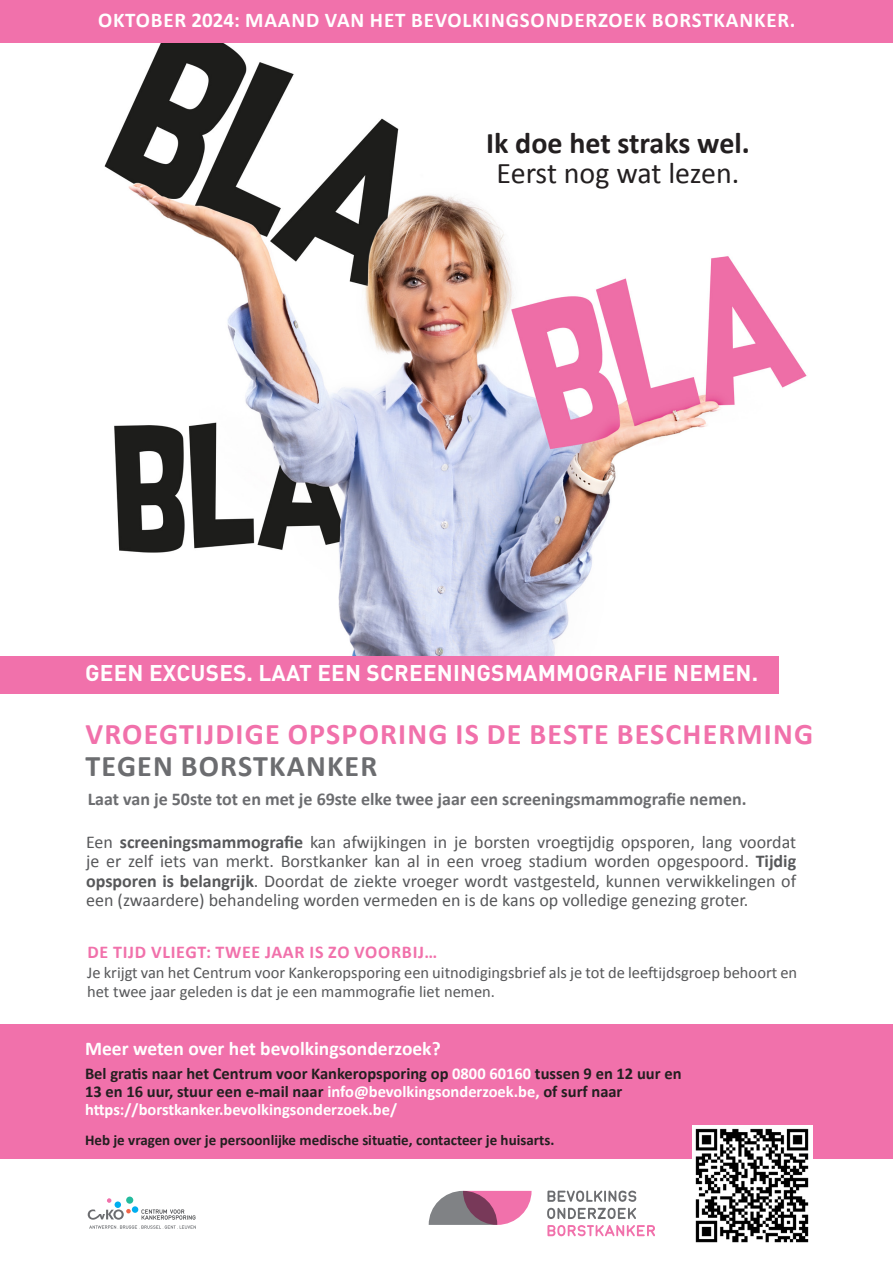
<style>
.page{position:relative;width:893px;height:1263px;background:#fff}
.page>*{position:absolute;margin:0;border:0;box-sizing:border-box;transform-origin:0 0}
.titel_grijs{font:700 30px/31.5px "Calibri";letter-spacing:.04em;color:#f171ab}
.t1{font:700 30px/30px "Calibri";color:#231f20;text-align:center}
.t2{font:700 22.5px "DINOT";letter-spacing:.01em;color:#fff}
.t3{font:700 21px "Calibri";letter-spacing:.04em;color:#fff}
.t4{font:700 19.5px "Calibri";color:#fff}
.bodytekst-publi{font:18px/19.5px "Calibri";color:#57585a;text-align:justify}
.bodytekst-publi-2{font:700 18px "Calibri";color:#6c6d70}
.bodytekst-publi-3{font:700 18px "Calibri";letter-spacing:.04em;color:#f171ab}
.t5{font:700 16.5px/18px "Calibri";color:#231f20}
.bodytekst-publi-4{font:16.5px/19.5px "Calibri";color:#57585a}
.t6{font:700 15px "Calibri";color:#231f20}
.s1{font-weight:400}
.s2{color:#6c6d70}
.s3{font-weight:700}
.s4{color:#fff}
</style>
<div class="page">
<img style="left:104px;top:43px;width:703px;height:634px">
<div style="left:0;top:1024px;width:893px;height:134px;background:#f171ab"></div>
<div style="left:0;top:656px;width:778px;height:38px;background:#f171ab"></div>
<div style="left:115px;top:1201px;width:6px;height:7px;background:#00aeef;border-radius:50%"></div>
<svg style="left:107px;top:1198px;width:4px;height:5px"></svg>
<div style="left:126px;top:1196px;width:7px;height:8px;background:#24bb9d;border-radius:50%"></div>
<div style="left:132px;top:1206px;width:6px;height:7px;background:#00aeef;border-radius:50%"></div>
<svg style="left:88px;top:1209px;width:108px;height:20px"></svg>
<div style="left:0;top:0;width:893px;height:43px;background:#f171ab"></div>
<svg style="left:547px;top:1225px;width:108px;height:11px"></svg>
<svg style="left:547px;top:1208px;width:89px;height:11px"></svg>
<svg style="left:547px;top:1190px;width:89px;height:12px"></svg>
<svg style="left:429px;top:1191px;width:103px;height:34px;background:#b6809b"></svg>
<img style="left:692px;top:1125px;width:120px;height:118px">
<p class="t3" style="left:98px;top:7px;width:699px">OKTOBER 2024: MAAND VAN HET BEVOLKINGSONDERZOEK BORSTKANKER.</p>
<p class="t1" style="left:486px;top:128px;width:265px">Ik doe het straks wel.<br><span class="s1">Eerst nog wat lezen.</span></p>
<p class="t2" style="left:85px;top:659px;width:674px">GEEN EXCUSES. LAAT EEN SCREENINGSMAMMOGRAFIE NEMEN.</p>
<p class="titel_grijs" style="left:86px;top:718px;width:729px">VROEGTIJDIGE OPSPORING IS DE BESTE BESCHERMING<br><span class="s2">TEGEN BORSTKANKER</span></p>
<p class="bodytekst-publi-2" style="left:88px;top:788px;width:660px">Laat van je 50ste tot en met je 69ste elke twee jaar een screeningsmammografie nemen.</p>
<p class="bodytekst-publi" style="left:86px;top:832px;width:712px">Een <span class="s3">screeningsmammografie</span> kan afwijkingen in je borsten vroegtijdig opsporen, lang voordat je er zelf iets van merkt. Borstkanker kan al in een vroeg stadium worden opgespoord. <span class="s3">Tijdig opsporen is belangrijk</span>. Doordat de ziekte vroeger wordt vastgesteld, kunnen verwikkelingen of een (zwaardere) behandeling worden vermeden en is de kans op volledige genezing groter.</p>
<p class="bodytekst-publi-3" style="left:88px;top:941px;width:351px">DE TIJD VLIEGT: TWEE JAAR IS ZO VOORBIJ…</p>
<p class="bodytekst-publi-4" style="left:87px;top:963px;width:712px">Je krijgt van het Centrum voor Kankeropsporing een uitnodigingsbrief als je tot de leeftijdsgroep behoort en het twee jaar geleden is dat je een mammografie liet nemen.</p>
<p class="t4" style="left:85px;top:1036px;width:357px">Meer weten over het bevolkingsonderzoek?</p>
<p class="t5" style="left:85px;top:1065px;width:598px">Bel gratis naar het Centrum voor Kankeropsporing op <span class="s4">0800 60160</span> tussen 9 en 12 uur en<br>13 en 16 uur, stuur een e-mail naar <span class="s4">info@bevolkingsonderzoek.be,</span> of surf naar <span class="s4">https://borstkanker.bevolkingsonderzoek.be/</span></p>
<p class="t6" style="left:85px;top:1130px;width:471px">Heb je vragen over je persoonlijke medische situatie, contacteer je huisarts.</p>
</div>
